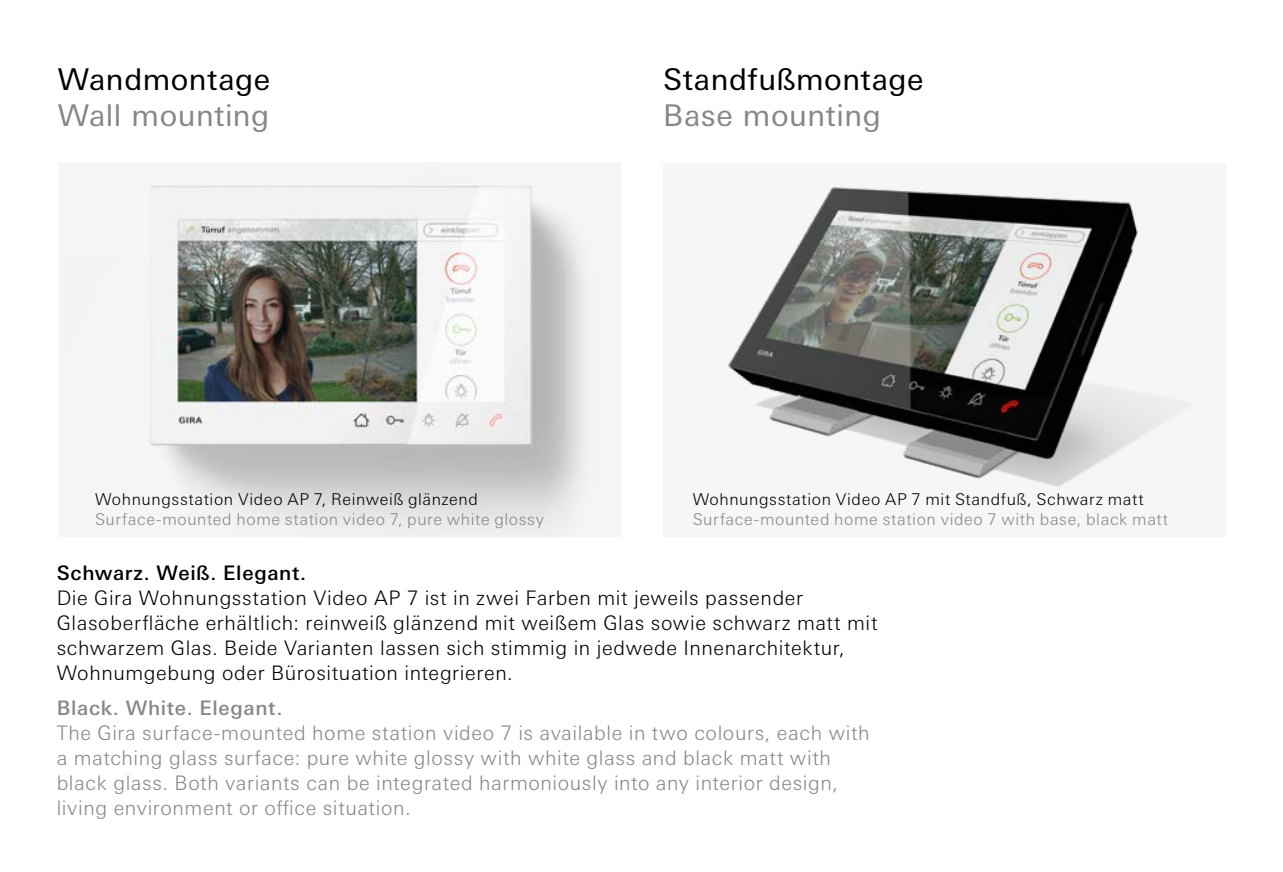
<style>
.page{position:relative;width:1283px;height:872px;background:#fff}
.page>*{position:absolute;margin:0;border:0;box-sizing:border-box;transform-origin:0 0}
.t1{font:30px "Univers Next W1 G";letter-spacing:.02em;color:#000}
.t2{font:30px "Univers Next W1 G";letter-spacing:.015em;color:#868786}
.t3{font:300 20px/25px "Univers Next W1 G";letter-spacing:.03em;color:#000}
.t4{font:300 20px/25px "Univers Next W1 G";letter-spacing:.03em;color:#868786}
.t5{font:500 20px "Univers Next W1 G";letter-spacing:.03em;color:#000}
.t6{font:500 20px "Univers Next W1 G";letter-spacing:.03em;color:#868786}
.t7{font:300 16.25px "Univers Next W1 G";letter-spacing:.04em;color:#868786}
.t8{font:300 16.25px "Univers Next W1 G";letter-spacing:.035em;color:#000}
</style>
<div class="page">
<img style="left:61px;top:162px;width:559px;height:375px">
<img style="left:728px;top:187px;width:468px;height:301px">
<h1 class="t1" style="left:58px;top:62px;width:214px">Wandmontage</h1>
<h1 class="t2" style="left:58px;top:98px;width:213px">Wall mounting</h1>
<h1 class="t1" style="left:663px;top:62px;width:262px">Standfußmontage</h1>
<h1 class="t2" style="left:663px;top:98px;width:219px">Base mounting</h1>
<p class="t8" style="left:95px;top:490px;width:384px">Wohnungsstation Video AP 7, Reinweiß glänzend</p>
<p class="t7" style="left:95px;top:510px;width:450px">Surface-mounted home station video 7, pure white glossy</p>
<p class="t8" style="left:693px;top:490px;width:452px">Wohnungsstation Video AP 7 mit Standfuß, Schwarz matt</p>
<p class="t7" style="left:693px;top:510px;width:477px">Surface-mounted home station video 7 with base, black matt</p>
<p class="t5" style="left:57px;top:561px;width:251px">Schwarz. Weiß. Elegant.</p>
<p class="t3" style="left:57px;top:585px;width:822px">Die Gira Wohnungsstation Video AP 7 ist in zwei Farben mit jeweils passender Glasoberfläche erhältlich: reinweiß glänzend mit weißem Glas sowie schwarz matt mit schwarzem Glas. Beide Varianten lassen sich stimmig in jedwede Innenarchitektur, Wohnumgebung oder Bürosituation integrieren.</p>
<p class="t6" style="left:57px;top:696px;width:227px">Black. White. Elegant.</p>
<p class="t4" style="left:57px;top:720px;width:814px">The Gira surface-mounted home station video 7 is available in two colours, each with a matching glass surface: pure white glossy with white glass and black matt with black glass. Both variants can be integrated harmoniously into any interior design, living environment or office situation.</p>
</div>
